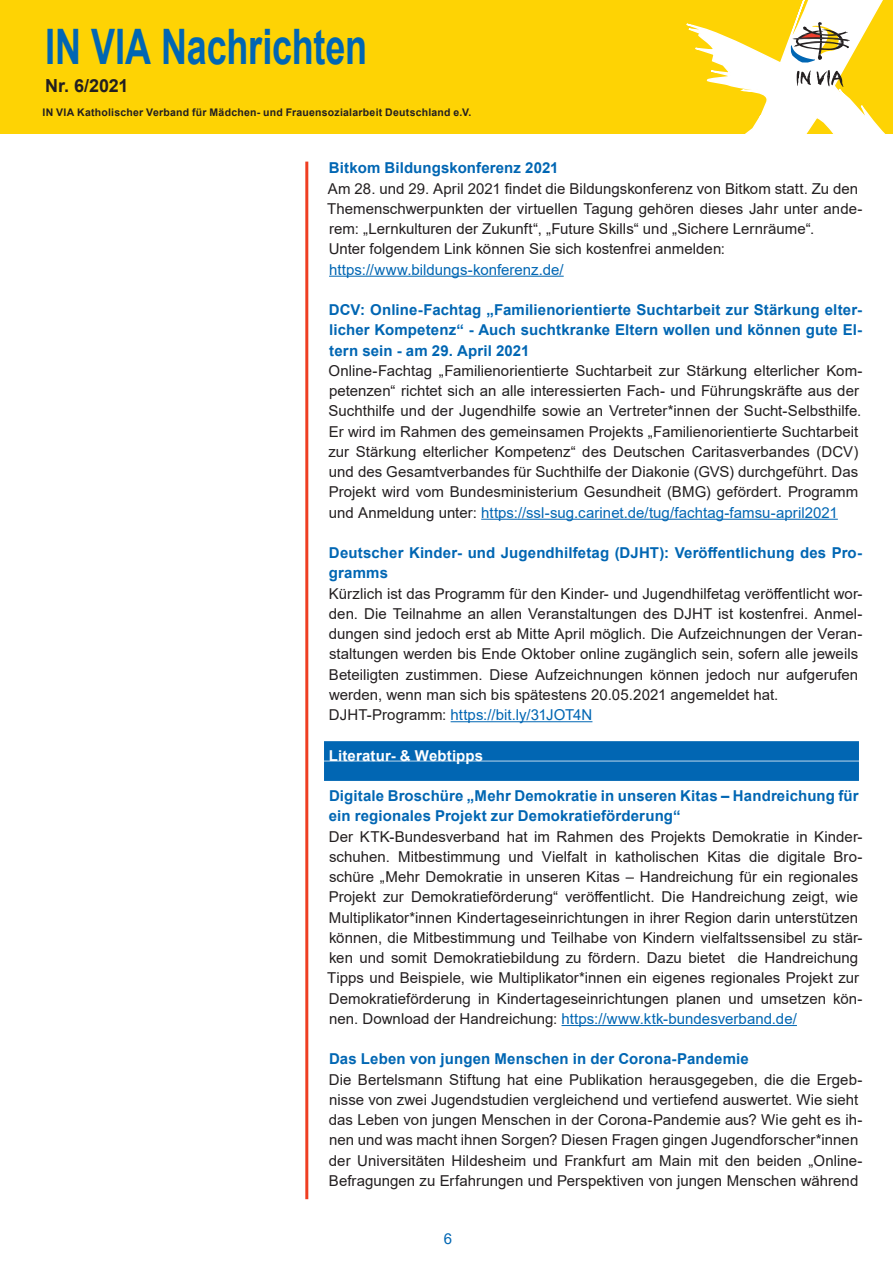
<style>
.page{position:relative;width:893px;height:1263px;background:#fff}
.page>*{position:absolute;margin:0;border:0;box-sizing:border-box;transform-origin:0 0}
.t1{font:700 48.9px "Arial";letter-spacing:-.005em;color:#0166b3;scale:.74 1}
.t2{font:700 18px "Arial";letter-spacing:-.005em;color:#231f20}
.t3{font:15px/20.2px "Arial";letter-spacing:.005em;color:#231f20}
.t4{font:700 15px/20.2px "Arial";letter-spacing:.01em;color:#0166b3}
.t5{font:15px "Arial";color:#0166b3}
.TITELKASTEN_BLAU{font:700 15px "Arial";letter-spacing:.01em;color:#fff}
.t6{font:700 10.5px "Arial";letter-spacing:.02em;color:#231f20}
.s1{color:#0166b3}
.s2{color:#231f20}
</style>
<div class="page">
<div style="left:0;top:0;width:893px;height:133px;background:#fed304"></div>
<svg style="left:686px;top:0;width:199px;height:133px"></svg>
<hr style="left:305px;top:162px;width:3px;height:1037px;background:#ef3e22">
<hr style="left:329px;top:276px;width:235px;height:1px;background:#0166b3">
<hr style="left:481px;top:519px;width:357px;height:1px;background:#0166b3">
<hr style="left:451px;top:721px;width:141px;height:1px;background:#0166b3">
<div style="left:324px;top:741px;width:535px;height:20px;background:#0166b3"></div>
<div style="left:324px;top:761px;width:535px;height:20px;background:#0166b3"></div>
<hr style="left:561px;top:1025px;width:236px;height:1px;background:#0166b3">
<h1 class="t1" style="left:45px;top:12px;width:437px">IN VIA Nachrichten</h1>
<p class="t2" style="left:45px;top:73px;width:85px">Nr. 6/2021</p>
<p class="t6" style="left:43px;top:105px;width:430px">IN VIA Katholischer Verband für Mädchen- und Frauensozialarbeit Deutschland e.V.</p>
<p class="t4" style="left:329px;top:158px;width:231px">Bitkom Bildungskonferenz 2021</p>
<p class="t3" style="left:327px;top:178px;width:537px">Am 28. und 29. April 2021 findet die Bildungskonferenz von Bitkom statt. Zu den<br>Themenschwerpunkten der virtuellen Tagung gehören dieses Jahr unter ande&shy;rem: „Lernkulturen der Zukunft“, „Future Skills“ und „Sichere Lernräume“.</p>
<p class="t3" style="left:329px;top:239px;width:398px">Unter folgendem Link können Sie sich kostenfrei anmelden:</p>
<p class="t5" style="left:329px;top:259px;width:236px">https://www.bildungs-konferenz.de/</p>
<p class="t4" style="left:329px;top:300px;width:535px;text-align:justify">DCV: Online-Fachtag „Familienorientierte Suchtarbeit zur Stärkung elter&shy;licher Kompetenz“ - Auch suchtkranke Eltern wollen und können gute El&shy;tern sein - am 29. April 2021</p>
<p class="t3" style="left:329px;top:360px;width:535px">Online-Fachtag „Familienorientierte Suchtarbeit zur Stärkung elterlicher Kom&shy;petenzen“ richtet sich an alle interessierten Fach- und Führungskräfte aus der Suchthilfe und der Jugendhilfe sowie an Vertreter*innen der Sucht-Selbsthilfe.<br>Er wird im Rahmen des gemeinsamen Projekts „Familienorientierte Suchtarbeit zur Stärkung elterlicher Kompetenz“ des Deutschen Caritasverbandes (DCV) und des Gesamtverbandes für Suchthilfe der Diakonie (GVS) durchgeführt. Das Projekt wird vom Bundesministerium Gesundheit (BMG) gefördert. Programm und Anmeldung unter: <span class="s1">https://ssl-sug.carinet.de/tug/fachtag-famsu-april2021</span></p>
<p class="t4" style="left:329px;top:543px;width:535px">Deutscher Kinder- und Jugendhilfetag (DJHT): Veröffentlichung des Pro&shy;gramms</p>
<p class="t3" style="left:329px;top:583px;width:535px">Kürzlich ist das Programm für den Kinder- und Jugendhilfetag veröffentlicht wor&shy;den. Die Teilnahme an allen Veranstaltungen des DJHT ist kostenfrei. Anmel&shy;dungen sind jedoch erst ab Mitte April möglich. Die Aufzeichnungen der Veran&shy;staltungen werden bis Ende Oktober online zugänglich sein, sofern alle jeweils Beteiligten zustimmen. Diese Aufzeichnungen können jedoch nur aufgerufen werden, wenn man sich bis spätestens 20.05.2021 angemeldet hat.</p>
<p class="t5" style="left:329px;top:704px;width:265px"><span class="s2">DJHT-Programm:</span> https://bit.ly/31JOT4N</p>
<p class="TITELKASTEN_BLAU" style="left:329px;top:745px;width:156px">Literatur- &amp; Webtipps</p>
<p class="t4" style="left:329px;top:786px;width:531px">Digitale Broschüre „Mehr Demokratie in unseren Kitas – Handreichung für ein regionales Projekt zur Demokratieförderung“</p>
<p class="t3" style="left:327px;top:826px;width:537px">Der KTK-Bundesverband hat im Rahmen des Projekts Demokratie in Kinder&shy;schuhen. Mitbestimmung und Vielfalt in katholischen Kitas die digitale Bro&shy;schüre „Mehr Demokratie in unseren Kitas – Handreichung für ein regionales Projekt zur Demokratieförderung“ veröffentlicht. Die Handreichung zeigt, wie Multiplikator*innen Kindertageseinrichtungen in ihrer Region darin unterstützen können, die Mitbestimmung und Teilhabe von Kindern vielfaltssensibel zu stär&shy;ken und somit Demokratiebildung zu fördern. Dazu bietet die Handreichung Tipps und Beispiele, wie Multiplikator*innen ein eigenes regionales Projekt zur Demokratieförderung in Kindertageseinrichtungen planen und umsetzen kön&shy;nen. Download der Handreichung: <span class="s1">https://www.ktk-bundesverband.de/</span></p>
<p class="t4" style="left:329px;top:1049px;width:421px">Das Leben von jungen Menschen in der Corona-Pandemie</p>
<p class="t3" style="left:329px;top:1069px;width:535px">Die Bertelsmann Stiftung hat eine Publikation herausgegeben, die die Ergeb&shy;nisse von zwei Jugendstudien vergleichend und vertiefend auswertet. Wie sieht das Leben von jungen Menschen in der Corona-Pandemie aus? Wie geht es ih&shy;nen und was macht ihnen Sorgen? Diesen Fragen gingen Jugendforscher*innen der Universitäten Hildesheim und Frankfurt am Main mit den beiden „Online-Befragungen zu Erfahrungen und Perspektiven von jungen Menschen während</p>
<p class="t5" style="left:444px;top:1228px;width:10px">6</p>
</div>
